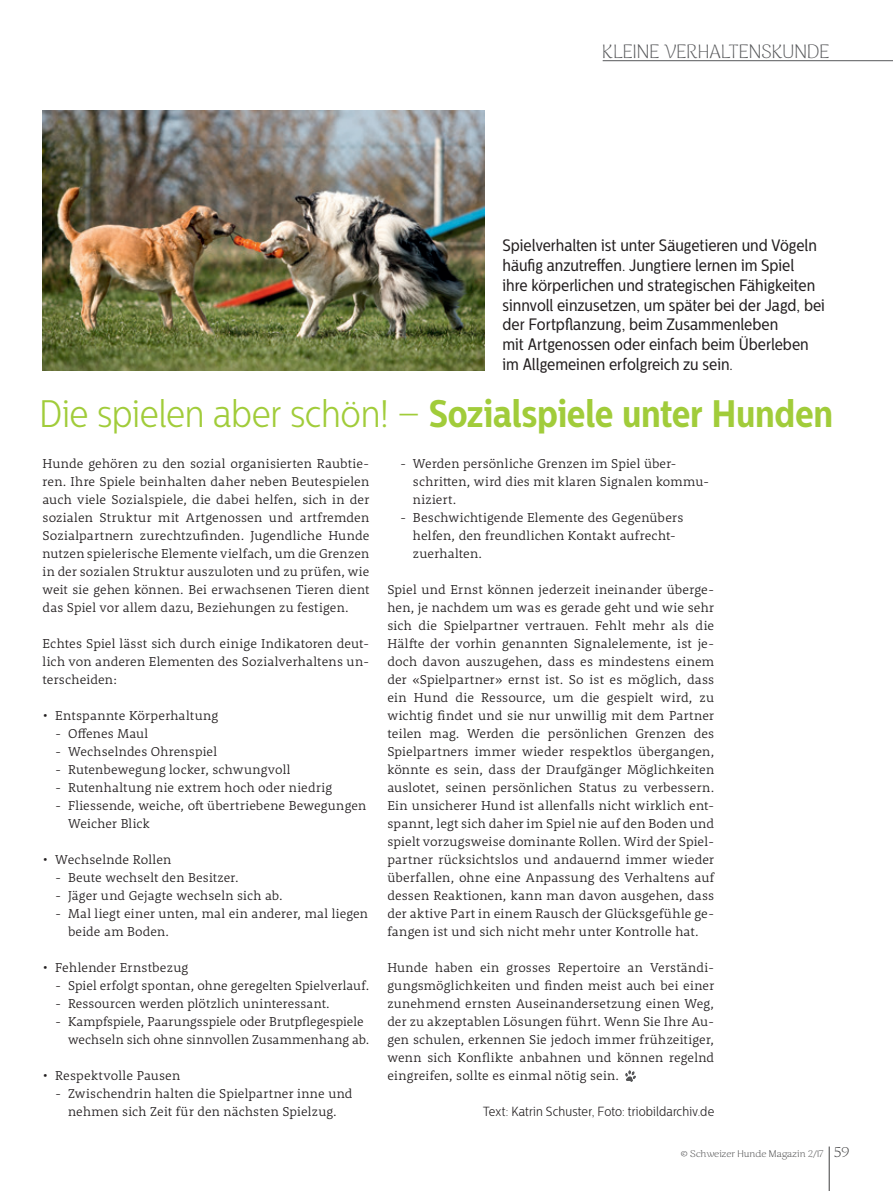
<style>
.page{position:relative;width:893px;height:1191px;background:#fff}
.page>*{position:absolute;margin:0;border:0;box-sizing:border-box;transform-origin:0 0}
.t1{font:700 38.25px "Centrale Sans Cnd";letter-spacing:-.01em;color:#a1cc3a}
.t2{font:200 18px "Caturrita";letter-spacing:.025em;color:#57585a}
.t3{font:16.5px/19.8px "Centrale Sans Cnd";color:#231f20}
.t4{font:300 13.2px/18px "Rooney Pro";letter-spacing:.01em;color:#231f20}
.t5{font:300 13.2px "Centrale Sans Cnd";letter-spacing:.005em;color:#231f20}
.t6{font:200 9px "Caturrita";letter-spacing:.01em;color:#3e3e3f;scale:1.1 1}
.s1{font-weight:300}
.s2{font-size:13.5px}
</style>
<div class="page">
<img style="left:43px;top:111px;width:441px;height:259px">
<hr style="left:603px;top:60px;width:290px;height:1px;background:#57585a">
<hr style="left:829px;top:1146px;width:1px;height:45px;background:#3e3e3f">
<div style="left:625px;top:1070px;width:12px;height:12px;background:#231f20;opacity:.15"></div>
<h2 class="t2" style="left:602px;top:41px;width:228px">KLEINE VERHALTENSKUNDE</h2>
<p class="t3" style="left:502px;top:236px;width:324px">Spielverhalten ist unter Säugetieren und Vögeln häufig anzutreffen. Jungtiere lernen im Spiel<br>ihre körperlichen und strategischen Fähigkeiten sinnvoll einzusetzen, um später bei der Jagd, bei der Fortpflanzung, beim Zusammenleben<br>mit Artgenossen oder einfach beim Überleben im Allgemeinen erfolgreich zu sein.</p>
<h1 class="t1" style="left:39px;top:391px;width:796px"><span class="s1">Die spielen aber schön! –</span> Sozialspiele unter Hunden</h1>
<p class="t4" style="left:413px;top:454px;width:298px;text-indent:-13px">- Werden persönliche Grenzen im Spiel über&shy;schritten, wird dies mit klaren Signalen kommu&shy;niziert.</p>
<p class="t4" style="left:413px;top:508px;width:272px;text-indent:-13px">- Beschwichtigende Elemente des Gegenübers helfen, den freundlichen Kontakt aufrecht&shy;zuerhalten.</p>
<p class="t4" style="left:387px;top:580px;width:328px;text-align:justify">Spiel und Ernst können jederzeit ineinander überge&shy;hen, je nachdem um was es gerade geht und wie sehr sich die Spielpartner vertrauen. Fehlt mehr als die Hälfte der vorhin genannten Signalelemente, ist je&shy;doch davon auszugehen, dass es mindestens einem der «Spielpartner» ernst ist. So ist es möglich, dass ein Hund die Ressource, um die gespielt wird, zu wichtig findet und sie nur unwillig mit dem Partner teilen mag. Werden die persönlichen Grenzen des Spielpartners immer wieder respektlos übergangen, könnte es sein, dass der Draufgänger Möglichkeiten auslotet, seinen persönlichen Status zu verbessern.<br>Ein unsicherer Hund ist allenfalls nicht wirklich ent&shy;spannt, legt sich daher im Spiel nie auf den Boden und spielt vorzugsweise dominante Rollen. Wird der Spiel&shy;partner rücksichtslos und andauernd immer wieder überfallen, ohne eine Anpassung des Verhaltens auf dessen Reaktionen, kann man davon ausgehen, dass der aktive Part in einem Rausch der Glücksgefühle ge&shy;fangen ist und sich nicht mehr unter Kontrolle hat.</p>
<p class="t4" style="left:387px;top:958px;width:328px;text-align:justify">Hunde haben ein grosses Repertoire an Verständi&shy;gungsmöglichkeiten und finden meist auch bei einer zunehmend ernsten Auseinandersetzung einen Weg, der zu akzeptablen Lösungen führt. Wenn Sie Ihre Au&shy;gen schulen, erkennen Sie jedoch immer frühzeitiger, wenn sich Konflikte anbahnen und können regelnd eingreifen, sollte es einmal nötig sein.</p>
<p class="t5" style="left:483px;top:1104px;width:233px">Text: Katrin Schuster, Foto: triobildarchiv.de</p>
<p class="t4" style="left:43px;top:454px;width:328px;text-align:justify">Hunde gehören zu den sozial organisierten Raubtie&shy;ren. Ihre Spiele beinhalten daher neben Beutespielen auch viele Sozialspiele, die dabei helfen, sich in der sozialen Struktur mit Artgenossen und artfremden Sozialpartnern zurechtzufinden. Jugendliche Hunde nutzen spielerische Elemente vielfach, um die Grenzen in der sozialen Struktur auszuloten und zu prüfen, wie weit sie gehen können. Bei erwachsenen Tieren dient das Spiel vor allem dazu, Beziehungen zu festigen.</p>
<p class="t4" style="left:43px;top:634px;width:328px;text-align:justify">Echtes Spiel lässt sich durch einige Indikatoren deut&shy;lich von anderen Elementen des Sozialverhaltens un&shy;terscheiden:</p>
<p class="t4" style="left:43px;top:706px;width:177px">• Entspannte Körperhaltung</p>
<p class="t4" style="left:55px;top:724px;width:94px">- Offenes Maul</p>
<p class="t4" style="left:55px;top:742px;width:163px">- Wechselndes Ohrenspiel</p>
<p class="t4" style="left:55px;top:760px;width:237px">- Rutenbewegung locker, schwungvoll</p>
<p class="t4" style="left:55px;top:778px;width:278px">- Rutenhaltung nie extrem hoch oder niedrig</p>
<p class="t4" style="left:68px;top:796px;width:300px;text-indent:-13px">- Fliessende, weiche, oft übertriebene Bewegungen<br>Weicher Blick</p>
<p class="t4" style="left:43px;top:850px;width:130px">• Wechselnde Rollen</p>
<p class="t4" style="left:55px;top:868px;width:185px">- Beute wechselt den Besitzer.</p>
<p class="t4" style="left:55px;top:886px;width:229px">- Jäger und Gejagte wechseln sich ab.</p>
<p class="t4" style="left:68px;top:904px;width:302px;text-indent:-13px">- Mal liegt einer unten, mal ein anderer, mal liegen beide am Boden.</p>
<p class="t4" style="left:43px;top:958px;width:147px">• Fehlender Ernstbezug</p>
<p class="t4" style="left:55px;top:976px;width:316px">- Spiel erfolgt spontan, ohne geregelten Spielverlauf.</p>
<p class="t4" style="left:55px;top:994px;width:276px">- Ressourcen werden plötzlich uninteressant.</p>
<p class="t4" style="left:68px;top:1012px;width:303px;text-indent:-13px">- Kampfspiele, Paarungsspiele oder Brutpflegespiele wechseln sich ohne sinnvollen Zusammenhang ab.</p>
<p class="t4" style="left:43px;top:1066px;width:139px">• Respektvolle Pausen</p>
<p class="t4" style="left:55px;top:1084px;width:299px;text-align:center">- Zwischendrin halten die Spielpartner inne und nehmen sich Zeit für den nächsten Spielzug.</p>
<p class="t6" style="left:681px;top:1148px;width:155px">© Schweizer Hunde Magazin 2/17 <span class="s2">59</span></p>
</div>
